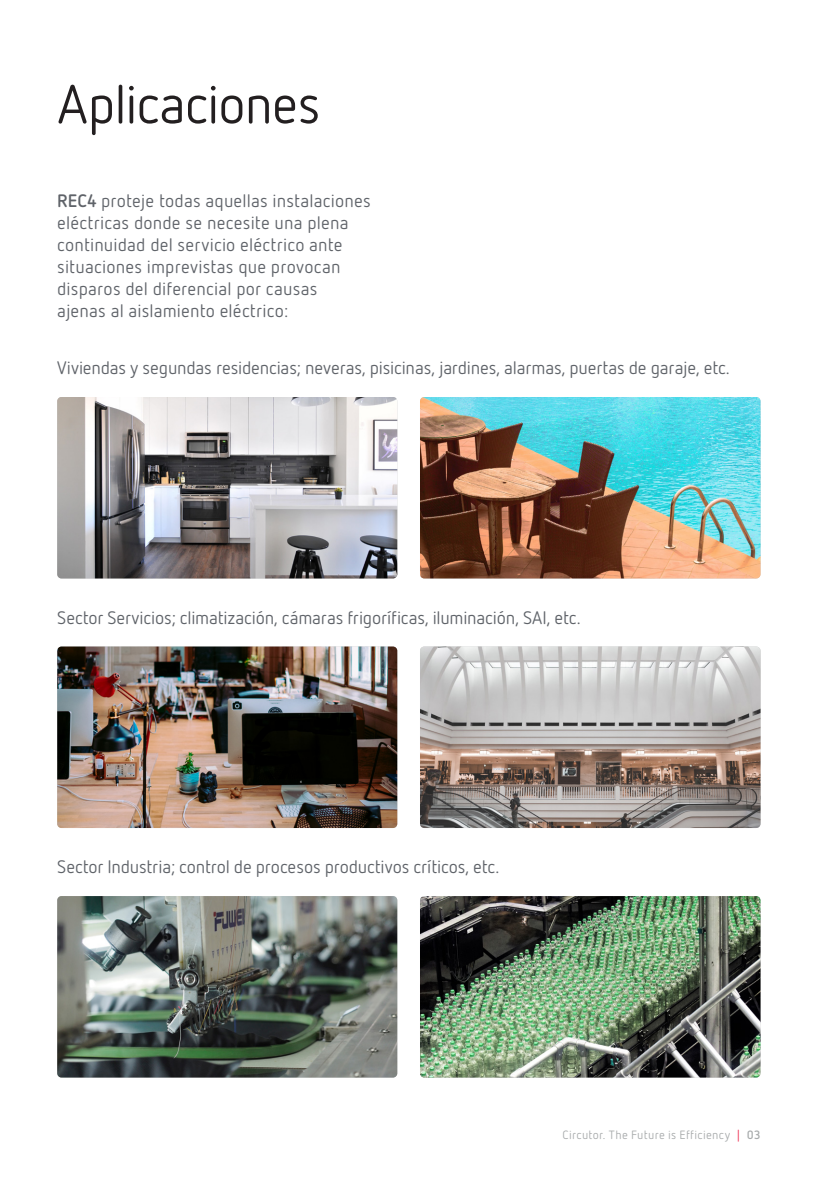
<style>
.page{position:relative;width:840px;height:1191px;background:#fff}
.page>*{position:absolute;margin:0;border:0;box-sizing:border-box;transform-origin:0 0}
.t1{font:54px "Netto Pro";letter-spacing:-.02em;color:#231f20}
.t2{font:18px/22px "Netto Pro";letter-spacing:.005em;color:#5f6369}
.t3{font:12px "Netto Pro";letter-spacing:.03em;color:#a8abac}
.s1{font-weight:700}
.s2{color:#ee2d50}
</style>
<div class="page">
<img style="left:57px;top:896px;width:340px;height:181px">
<img style="left:57px;top:646px;width:340px;height:182px">
<img style="left:57px;top:397px;width:340px;height:181px">
<img style="left:420px;top:896px;width:340px;height:181px">
<img style="left:420px;top:646px;width:340px;height:182px">
<img style="left:420px;top:397px;width:340px;height:181px">
<h3 class="t1" style="left:57px;top:69px;width:265px">Aplicaciones</h3>
<p class="t2" style="left:57px;top:189px;width:315px"><span class="s1">REC4</span> proteje todas aquellas instalaciones eléctricas donde se necesite una plena continuidad del servicio eléctrico ante situaciones imprevistas que provocan disparos del diferencial por causas<br>ajenas al aislamiento eléctrico:</p>
<p class="t2" style="left:57px;top:356px;width:674px">Viviendas y segundas residencias; neveras, pisicinas, jardines, alarmas, puertas de garaje, etc.</p>
<p class="t2" style="left:57px;top:606px;width:524px">Sector Servicios; climatización, cámaras frigoríficas, iluminación, SAI, etc.</p>
<p class="t2" style="left:57px;top:855px;width:443px">Sector Industria; control de procesos productivos críticos, etc.</p>
<p class="t3" style="left:562px;top:1127px;width:199px">Circutor. The Future is Efficiency <span class="s2">|</span> <span class="s1">03</span></p>
</div>
